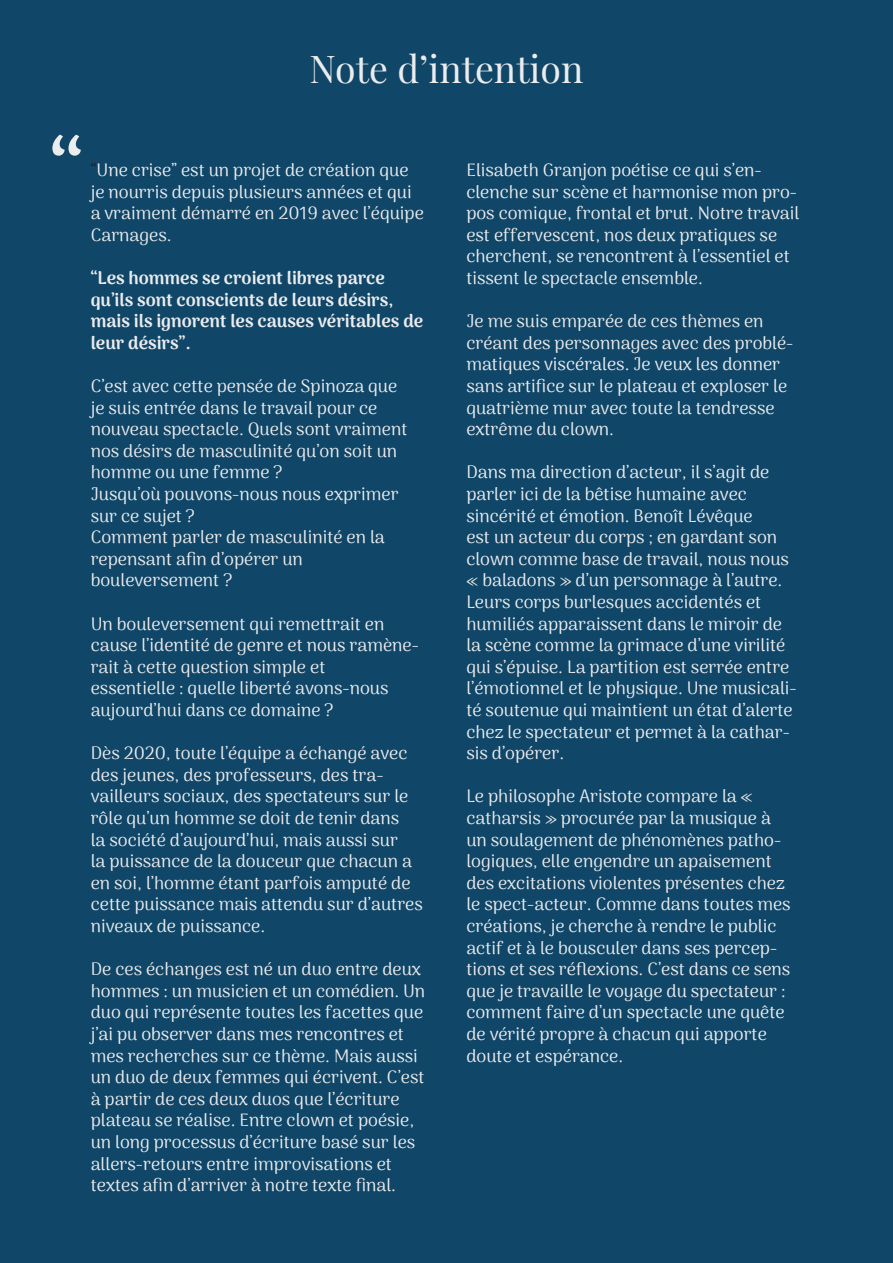
<style>
.page{position:relative;width:893px;height:1263px;background:#104667}
.page>*{position:absolute;margin:0;border:0;box-sizing:border-box;transform-origin:0 0}
.t1{font:108px "Arima Madurai";color:#ebecee}
.t2{font:37.5px "Playfair Display";color:#ebecee}
.t3{font:18px/21.6px "Arima Madurai";color:#ebecee}
.t4{font:900 18px/21.6px "Arima Madurai";color:#ebecee}
.s1{color:#231f20}
</style>
<div class="page">
<p class="t2" style="left:309px;top:46px;width:276px">Note d’intention</p>
<p class="t1" style="left:49px;top:106px;width:37px">“</p>
<p class="t3" style="left:91px;top:160px;width:335px"><span class="s1">“</span>Une crise” est un projet de création que je nourris depuis plusieurs années et qui a vraiment démarré en 2019 avec l’équipe Carnages.</p>
<p class="t4" style="left:91px;top:267px;width:334px">“Les hommes se croient libres parce qu’ils sont conscients de leurs désirs, mais ils ignorent les causes véritables de leur désirs”.</p>
<p class="t3" style="left:91px;top:376px;width:318px">C’est avec cette pensée de Spinoza que je suis entrée dans le travail pour ce nouveau spectacle. Quels sont vraiment nos désirs de masculinité qu’on soit un homme ou une femme ?</p>
<p class="t3" style="left:91px;top:484px;width:309px">Jusqu’où pouvons-nous nous exprimer sur ce sujet ?</p>
<p class="t3" style="left:91px;top:527px;width:296px">Comment parler de masculinité en la repensant afin d’opérer un</p>
<p class="t3" style="left:91px;top:570px;width:143px">bouleversement ?</p>
<p class="t3" style="left:91px;top:613px;width:330px">Un bouleversement qui remettrait en cause l’identité de genre et nous ramène&shy;rait à cette question simple et</p>
<p class="t3" style="left:91px;top:678px;width:299px">essentielle : quelle liberté avons-nous aujourd’hui dans ce domaine ?</p>
<p class="t3" style="left:91px;top:743px;width:334px">Dès 2020, toute l’équipe a échangé avec des jeunes, des professeurs, des tra&shy;vailleurs sociaux, des spectateurs sur le rôle qu’un homme se doit de tenir dans<br>la société d’aujourd’hui, mais aussi sur<br>la puissance de la douceur que chacun a en soi, l’homme étant parfois amputé de cette puissance mais attendu sur d’autres niveaux de puissance.</p>
<p class="t3" style="left:91px;top:959px;width:336px">De ces échanges est né un duo entre deux hommes : un musicien et un comédien. Un duo qui représente toutes les facettes que j’ai pu observer dans mes rencontres et mes recherches sur ce thème. Mais aussi un duo de deux femmes qui écrivent. C’est à partir de ces deux duos que l’écriture plateau se réalise. Entre clown et poésie, un long processus d’écriture basé sur les allers-retours entre improvisations et textes afin d’arriver à notre texte final.</p>
<p class="t3" style="left:466px;top:160px;width:334px">Elisabeth Granjon poétise ce qui s’en&shy;clenche sur scène et harmonise mon pro&shy;pos comique, frontal et brut. Notre travail est effervescent, nos deux pratiques se cherchent, se rencontrent à l’essentiel et tissent le spectacle ensemble.</p>
<p class="t3" style="left:466px;top:311px;width:329px">Je me suis emparée de ces thèmes en créant des personnages avec des problé&shy;matiques viscérales. Je veux les donner sans artifice sur le plateau et exploser le quatrième mur avec toute la tendresse extrême du clown.</p>
<p class="t3" style="left:466px;top:462px;width:332px">Dans ma direction d’acteur, il s’agit de parler ici de la bêtise humaine avec sincérité et émotion. Benoît Lévêque<br>est un acteur du corps ; en gardant son clown comme base de travail, nous nous « baladons » d’un personnage à l’autre.<br>Leurs corps burlesques accidentés et humiliés apparaissent dans le miroir de la scène comme la grimace d’une virilité qui s’épuise. La partition est serrée entre l’émotionnel et le physique. Une musicali&shy;té soutenue qui maintient un état d’alerte chez le spectateur et permet à la cathar&shy;sis d’opérer.</p>
<p class="t3" style="left:466px;top:786px;width:326px">Le philosophe Aristote compare la « catharsis » procurée par la musique à un soulagement de phénomènes patho&shy;logiques, elle engendre un apaisement des excitations violentes présentes chez le spect-acteur. Comme dans toutes mes créations, je cherche à rendre le public actif et à le bousculer dans ses percep&shy;tions et ses réflexions. C’est dans ce sens que je travaille le voyage du spectateur : comment faire d’un spectacle une quête de vérité propre à chacun qui apporte doute et espérance.</p>
</div>
